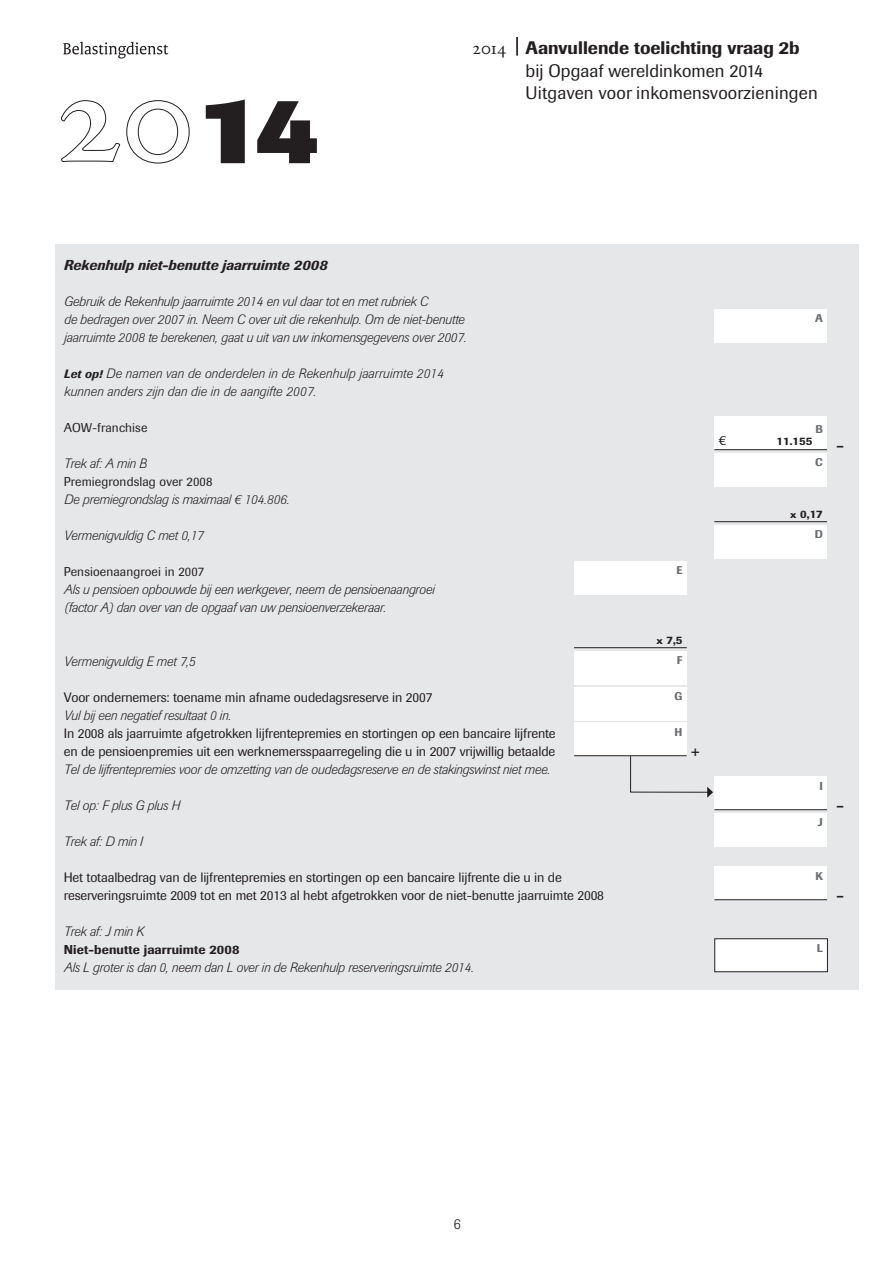
<style>
.page{position:relative;width:893px;height:1263px;background:#fff}
.page>*{position:absolute;margin:0;border:0;box-sizing:border-box;transform-origin:0 0}
.t1{font:800 95.55px "Imago BQ";color:#231f20}
.t2{font:18px/22.5px "Imago BQ";letter-spacing:.01em;color:#231f20}
.t3{font:300 15px "Imago BQ";color:#231f20}
.t4{font:italic 500 14.25px "Imago";color:#231f20}
.cursief_light_8_5{font:italic 300 13.5px "Imago BQ";letter-spacing:-.01em;color:#231f20}
.cursief_light_8_5-2{font:13.5px/18px "Imago BQ";letter-spacing:-.01em;color:#231f20}
.cursief_light_8_5-3{font:italic 300 13.5px "Imago BQ";letter-spacing:.01em;color:#231f20}
.cursief_light_8_5-4{font:12.75px "Imago";letter-spacing:.01em;color:#231f20}
.cursief_light_8_5-5{font:500 12.75px "Imago";letter-spacing:.01em;color:#231f20}
.t5{font:500 11.1px "Imago BQ";letter-spacing:.01em;color:#231f20}
.t6{font:500 11.1px "Imago BQ";color:#6c6d70}
.s1{font-family:"Adobe Garamond Exp";font-size:19.05px}
.s2{font-weight:500}
.s3{font-weight:500;font-size:12px}
.s4{font-family:"Imago";font-size:9.6px}
</style>
<div class="page">
<svg style="left:517px;top:37px;width:1px;height:18px"></svg>
<svg style="left:61px;top:100px;width:128px;height:63px"></svg>
<svg style="left:63px;top:42px;width:105px;height:17px"></svg>
<div style="left:55px;top:244px;width:804px;height:746px;background:#e6e7e9"></div>
<div style="left:714px;top:309px;width:113px;height:33px;background:#fff"></div>
<div style="left:714px;top:417px;width:113px;height:33px;background:#fff"></div>
<hr style="left:714px;top:449px;width:113px;height:1px;background:#231f20">
<div style="left:714px;top:453px;width:113px;height:33px;background:#fff"></div>
<hr style="left:714px;top:521px;width:113px;height:1px;background:#231f20">
<div style="left:714px;top:525px;width:113px;height:33px;background:#fff"></div>
<div style="left:574px;top:561px;width:113px;height:33px;background:#fff"></div>
<hr style="left:574px;top:647px;width:113px;height:1px;background:#231f20">
<div style="left:574px;top:651px;width:113px;height:33px;background:#fff"></div>
<div style="left:574px;top:687px;width:113px;height:33px;background:#fff"></div>
<div style="left:574px;top:723px;width:113px;height:33px;background:#fff"></div>
<hr style="left:574px;top:755px;width:113px;height:1px;background:#231f20">
<div style="left:714px;top:777px;width:113px;height:33px;background:#fff"></div>
<hr style="left:714px;top:809px;width:113px;height:1px;background:#231f20">
<div style="left:714px;top:813px;width:113px;height:33px;background:#fff"></div>
<div style="left:714px;top:867px;width:113px;height:33px;background:#fff"></div>
<hr style="left:714px;top:899px;width:113px;height:1px;background:#231f20">
<div style="left:715px;top:939px;width:112px;height:33px;background:#fff"></div>
<div style="left:714px;top:938px;width:114px;height:34px;border:1px solid #231f20"></div>
<svg style="left:630px;top:755px;width:83px;height:43px"></svg>
<h1 class="t1" style="left:197px;top:72px;width:123px">14</h1>
<h2 class="t2" style="left:526px;top:37px;width:294px;text-indent:-53px"><span class="s1">2014</span> <span class="s2">Aanvullende toelichting vraag 2b </span>bij Opgaaf wereldinkomen 2014<br>Uitgaven voor inkomensvoorzieningen</h2>
<p class="t4" style="left:64px;top:257px;width:265px">Rekenhulp niet-benutte jaarruimte 2008</p>
<p class="cursief_light_8_5" style="left:64px;top:294px;width:365px">Gebruik de Rekenhulp jaarruimte 2014 en vul daar tot en met rubriek C</p>
<p class="cursief_light_8_5" style="left:64px;top:312px;width:402px">de bedragen over 2007 in. Neem C over uit die rekenhulp. Om de niet-benutte</p>
<p class="cursief_light_8_5" style="left:64px;top:330px;width:404px">jaarruimte 2008 te berekenen, gaat u uit van uw inkomensgegevens over 2007.</p>
<p class="t6" style="left:815px;top:312px;width:9px">A</p>
<p class="cursief_light_8_5-3" style="left:64px;top:366px;width:381px"><span class="s3">Let op!</span> De namen van de onderdelen in de Rekenhulp jaarruimte 2014</p>
<p class="cursief_light_8_5-3" style="left:64px;top:384px;width:254px">kunnen anders zijn dan die in de aangifte 2007.</p>
<p class="cursief_light_8_5-4" style="left:64px;top:420px;width:85px">AOW-franchise</p>
<p class="t6" style="left:815px;top:422px;width:9px">B</p>
<p class="cursief_light_8_5-2" style="left:719px;top:431px;width:9px">€</p>
<p class="t5" style="left:776px;top:434px;width:37px">11.155</p>
<p class="cursief_light_8_5" style="left:64px;top:456px;width:84px">Trek af: A min B</p>
<p class="cursief_light_8_5-4" style="left:64px;top:474px;width:150px">Premiegrondslag over 2008</p>
<p class="cursief_light_8_5" style="left:64px;top:492px;width:227px">De premiegrondslag is maximaal € 104.806.</p>
<p class="t6" style="left:815px;top:456px;width:9px">C</p>
<p class="t5" style="left:790px;top:507px;width:34px"><span class="s4">x</span> 0,17</p>
<p class="cursief_light_8_5" style="left:64px;top:528px;width:141px">Vermenigvuldig C met 0,17</p>
<p class="t6" style="left:815px;top:528px;width:10px">D</p>
<p class="cursief_light_8_5-4" style="left:64px;top:564px;width:142px">Pensioenaangroei in 2007</p>
<p class="cursief_light_8_5" style="left:64px;top:582px;width:372px">Als u pensioen opbouwde bij een werkgever, neem de pensioenaangroei</p>
<p class="t6" style="left:676px;top:564px;width:8px">E</p>
<p class="cursief_light_8_5" style="left:64px;top:600px;width:324px">(factor A) dan over van de opgaaf van uw pensioenverzekeraar.</p>
<p class="t5" style="left:656px;top:633px;width:28px"><span class="s4">x</span> 7,5</p>
<p class="cursief_light_8_5" style="left:64px;top:654px;width:133px">Vermenigvuldig E met 7,5</p>
<p class="t6" style="left:677px;top:654px;width:7px">F</p>
<p class="cursief_light_8_5-2" style="left:64px;top:688px;width:370px">Voor ondernemers: toename min afname oudedagsreserve in 2007</p>
<p class="cursief_light_8_5" style="left:64px;top:708px;width:169px">Vul bij een negatief resultaat 0 in.</p>
<p class="t6" style="left:675px;top:690px;width:9px">G</p>
<p class="cursief_light_8_5-2" style="left:64px;top:724px;width:493px">In 2008 als jaarruimte afgetrokken lijfrentepremies en stortingen op een bancaire lijfrente</p>
<p class="cursief_light_8_5-2" style="left:64px;top:742px;width:493px">en de pensioenpremies uit een werknemersspaarregeling die u in 2007 vrijwillig betaalde</p>
<p class="cursief_light_8_5" style="left:64px;top:762px;width:488px">Tel de lijfrentepremies voor de omzetting van de oudedagsreserve en de stakingswinst niet mee.</p>
<p class="cursief_light_8_5" style="left:64px;top:798px;width:117px">Tel op: F plus G plus H</p>
<p class="cursief_light_8_5" style="left:64px;top:834px;width:80px">Trek af: D min I</p>
<p class="t6" style="left:675px;top:725px;width:9px">H</p>
<p class="cursief_light_8_5-5" style="left:691px;top:744px;width:10px">+</p>
<p class="t6" style="left:819px;top:779px;width:5px">I</p>
<p class="t6" style="left:818px;top:816px;width:7px">J</p>
<p class="cursief_light_8_5-2" style="left:64px;top:868px;width:542px">Het totaalbedrag van de lijfrentepremies en stortingen op een bancaire lijfrente die u in de reserveringsruimte 2009 tot en met 2013 al hebt afgetrokken voor de niet-benutte jaarruimte 2008</p>
<p class="t6" style="left:815px;top:869px;width:9px">K</p>
<p class="cursief_light_8_5" style="left:64px;top:924px;width:81px">Trek af: J min K</p>
<p class="cursief_light_8_5-5" style="left:64px;top:942px;width:177px">Niet-benutte jaarruimte 2008</p>
<p class="cursief_light_8_5" style="left:64px;top:960px;width:411px">Als L groter is dan 0, neem dan L over in de Rekenhulp reserveringsruimte 2014.</p>
<p class="t6" style="left:817px;top:942px;width:8px">L</p>
<p class="cursief_light_8_5-5" style="left:837px;top:438px;width:9px">–</p>
<p class="cursief_light_8_5-5" style="left:836px;top:798px;width:9px">–</p>
<p class="cursief_light_8_5-5" style="left:836px;top:888px;width:9px">–</p>
<p class="t3" style="left:453px;top:1215px;width:9px">6</p>
</div>
